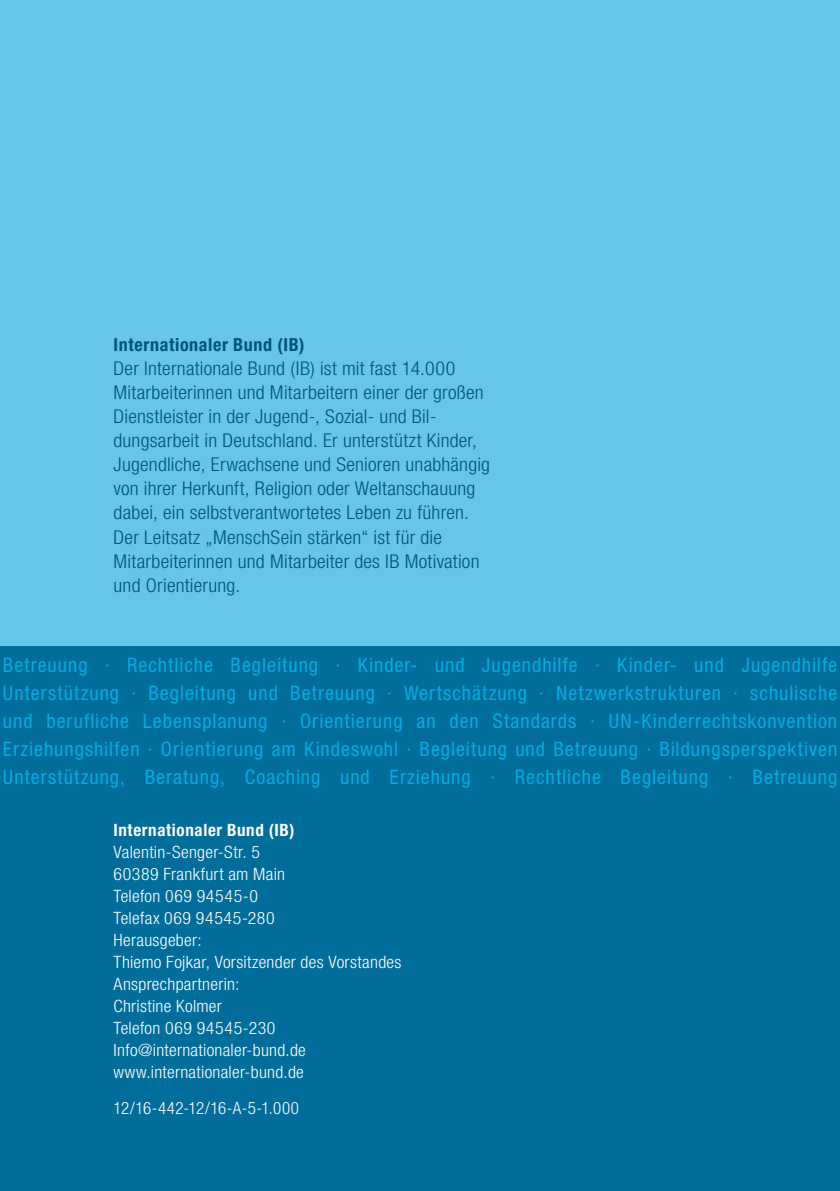
<style>
.page{position:relative;width:840px;height:1191px;background:#fff}
.page>*{position:absolute;margin:0;border:0;box-sizing:border-box;transform-origin:0 0}
.t1{font:condensed 20px/28px "Helvetica Neue LT";letter-spacing:.05em;color:#00ace1;text-align:justify}
.t2{font:300 condensed 19px/24px "Helvetica Neue LT Com";letter-spacing:.01em;color:#005378;scale:1.05 1}
.t3{font:700 condensed 18px "Helvetica Neue LT";letter-spacing:.035em;color:#005378}
.t4{font:300 condensed 17px/22px "Helvetica Neue LT Com";letter-spacing:.015em;color:#fff;scale:1.05 1}
.t5{font:300 condensed 17px "Helvetica Neue LT Com";letter-spacing:-.005em;color:#fff}
.t6{font:700 condensed 17px "Helvetica Neue LT";letter-spacing:.035em;color:#fff}
</style>
<div class="page">
<div style="left:0;top:0;width:839px;height:647px;background:#67c5ea"></div>
<div style="left:0;top:647px;width:839px;height:544px;background:#006d9b"></div>
<p class="t3" style="left:113px;top:338px;width:192px">Internationaler Bund (IB)</p>
<p class="t2" style="left:113px;top:358px;width:360px">Der Internationale Bund (IB) ist mit fast 14.000<br>Mitarbeiterinnen und Mitarbeitern einer der großen Dienstleister in der Jugend-, Sozial- und Bil&shy;dungsarbeit in Deutschland. Er unterstützt Kinder, Jugendliche, Erwachsene und Senioren unabhängig von ihrer Herkunft, Religion oder Weltanschauung dabei, ein selbstverantwortetes Leben zu führen.<br>Der Leitsatz „MenschSein stärken“ ist für die Mitarbeiterinnen und Mitarbeiter des IB Motivation und Orientierung.</p>
<p class="t1" style="left:3px;top:653px;width:835px">Betreuung · Rechtliche Begleitung · Kinder- und Jugendhilfe · Kinder- und Jugendhilfe Unterstützung · Begleitung und Betreuung · Wertschätzung · Netzwerkstrukturen · schulische und berufliche Lebensplanung · Orientierung an den Standards · UN-Kinderrechtskonvention Erziehungshilfen · Orientierung am Kindeswohl · Begleitung und Betreuung · Bildungsperspektiven Unterstützung, Beratung, Coaching und Erziehung · Rechtliche Begleitung · Betreuung</p>
<p class="t6" style="left:113px;top:824px;width:182px">Internationaler Bund (IB)</p>
<p class="t4" style="left:113px;top:843px;width:275px">Valentin-Senger-Str. 5<br>60389 Frankfurt am Main<br>Telefon 069 94545-0<br>Telefax 069 94545-280<br>Herausgeber:<br>Thiemo Fojkar, Vorsitzender des Vorstandes<br>Ansprechpartnerin:<br>Christine Kolmer<br>Telefon 069 94545-230<br>Info@internationaler-bund.de www.internationaler-bund.de</p>
<p class="t5" style="left:113px;top:1102px;width:187px">12/16-442-12/16-A-5-1.000</p>
</div>
